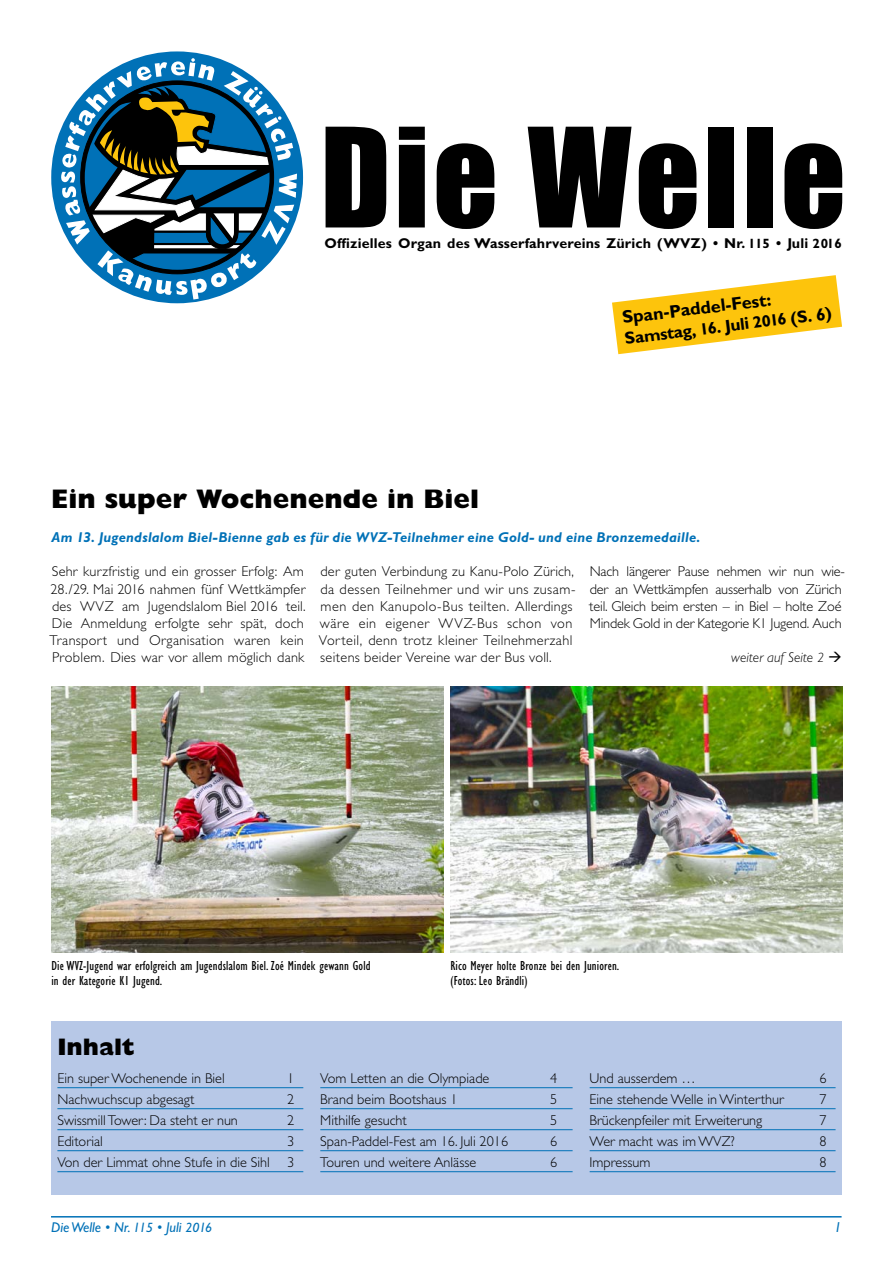
<style>
.page{position:relative;width:893px;height:1263px;background:#fff}
.page>*{position:absolute;margin:0;border:0;box-sizing:border-box;transform-origin:0 0}
.t1{font:127.5px "Impact";letter-spacing:.03em;color:#000}
.t2{font:800 27px "Gill Sans";color:#000}
.t3{font:800 24px "Gill Sans";color:#000}
.t4{font:700 18px "Gill Sans";color:#000}
.t5{font:700 17.25px "Gill Sans";color:#000}
.t6{font:300 14.25px/17.1px "Gill Sans";color:#000}
.t7{font:300 14.25px/17.1px "Gill Sans";letter-spacing:.025em;color:#000}
.t8{font:italic 700 14.25px "Gill Sans";letter-spacing:.015em;color:#0071b7}
.t9{font:700 14.25px "Gill Sans";letter-spacing:.01em;color:#000}
.t10{font:italic 14.25px "Gill Sans";color:#0071b7}
.t11{font:italic 300 14.25px "Gill Sans";color:#000}
.t12{font:condensed 13.5px/15px "Gill Sans";letter-spacing:.01em;color:#000}
.s1{font-size:13.5px}
.s2{font-size:16.5px}
</style>
<div class="page">
<hr style="left:51px;top:1216px;width:791px;height:1px;background:#0071b7">
<div style="left:51px;top:1021px;width:791px;height:174px;background:#b7c8e7"></div>
<hr style="left:57px;top:1087px;width:246px;height:1px;background:#0071b7">
<hr style="left:57px;top:1108px;width:246px;height:1px;background:#0071b7">
<hr style="left:57px;top:1129px;width:246px;height:1px;background:#0071b7">
<hr style="left:57px;top:1150px;width:246px;height:1px;background:#0071b7">
<hr style="left:57px;top:1171px;width:246px;height:1px;background:#0071b7">
<hr style="left:320px;top:1087px;width:253px;height:1px;background:#0071b7">
<hr style="left:320px;top:1108px;width:253px;height:1px;background:#0071b7">
<hr style="left:320px;top:1129px;width:253px;height:1px;background:#0071b7">
<hr style="left:320px;top:1150px;width:253px;height:1px;background:#0071b7">
<hr style="left:320px;top:1171px;width:253px;height:1px;background:#0071b7">
<hr style="left:590px;top:1087px;width:246px;height:1px;background:#0071b7">
<hr style="left:590px;top:1108px;width:246px;height:1px;background:#0071b7">
<hr style="left:590px;top:1129px;width:246px;height:1px;background:#0071b7">
<hr style="left:590px;top:1150px;width:246px;height:1px;background:#0071b7">
<hr style="left:590px;top:1171px;width:246px;height:1px;background:#0071b7">
<svg style="left:612px;top:275px;width:230px;height:79px"></svg>
<img style="left:51px;top:686px;width:392px;height:266px">
<img style="left:450px;top:686px;width:392px;height:266px">
<div style="left:51px;top:51px;width:252px;height:252px;background:#0071b7;border-radius:50%"></div>
<svg style="left:61px;top:58px;width:236px;height:241px"></svg>
<h1 class="t1" style="left:320px;top:79px;width:527px">Die Welle</h1>
<p class="t9" style="left:325px;top:234px;width:519px">Offizielles Organ des Wasserfahrvereins Zürich (WVZ) • Nr. <span class="s1">115</span> • Juli <span class="s1">2016</span></p>
<h2 class="t2" style="left:51px;top:483px;width:429px">Ein super Wochenende in Biel</h2>
<p class="t4" style="left:621px;top:307px;width:151px;rotate:-7deg">Span-Paddel-Fest:</p>
<p class="t5" style="left:624px;top:328px;width:210px;rotate:-7deg">Samstag, <span class="s2">16</span>. Juli <span class="s2">2016</span> (S. 6)</p>
<p class="t8" style="left:51px;top:529px;width:650px">Am 13. Jugendslalom Biel-Bienne gab es für die WVZ-Teilnehmer eine Gold- und eine Bronzemedaille.</p>
<p class="t6" style="left:49px;top:563px;width:258px">Sehr kurzfristig und ein grosser Erfolg: Am 28./29. Mai 2016 nahmen fünf Wettkämpfer des WVZ am Jugendslalom Biel 2016 teil.<br>Die Anmeldung erfolgte sehr spät, doch Transport und Organisation waren kein Problem. Dies war vor allem möglich dank</p>
<p class="t7" style="left:319px;top:563px;width:258px">der guten Verbindung zu Kanu-Polo Zürich, da dessen Teilnehmer und wir uns zusam&shy;men den Kanupolo-Bus teilten. Allerdings wäre ein eigener WVZ-Bus schon von Vorteil, denn trotz kleiner Teilnehmerzahl seitens beider Vereine war der Bus voll.</p>
<p class="t6" style="left:589px;top:563px;width:257px">Nach längerer Pause nehmen wir nun wie&shy;der an Wettkämpfen ausserhalb von Zürich teil. Gleich beim ersten – in Biel – holte Zoé Mindek Gold in der Kategorie K1 Jugend. Auch</p>
<p class="t11" style="left:731px;top:649px;width:112px">weiter auf Seite <span class="s1">2</span> →</p>
<p class="t12" style="left:51px;top:958px;width:321px">Die WVZ-Jugend war erfolgreich am Jugendslalom Biel. Zoé Mindek gewann Gold in der Kategorie K1 Jugend.</p>
<p class="t12" style="left:450px;top:958px;width:170px">Rico Meyer holte Bronze bei den Junioren. (Fotos: Leo Brändli)</p>
<h3 class="t3" style="left:57px;top:1033px;width:79px">Inhalt</h3>
<p class="t6" style="left:57px;top:1070px;width:169px">Ein super Wochenende in Biel</p>
<p class="t6" style="left:287px;top:1070px;width:9px">1</p>
<p class="t6" style="left:57px;top:1091px;width:138px">Nachwuchscup abgesagt</p>
<p class="t6" style="left:287px;top:1091px;width:9px">2</p>
<p class="t6" style="left:57px;top:1112px;width:182px">Swissmill Tower: Da steht er nun</p>
<p class="t6" style="left:287px;top:1112px;width:9px">2</p>
<p class="t6" style="left:57px;top:1133px;width:47px">Editorial</p>
<p class="t6" style="left:57px;top:1131px;width:239px;line-height:21px;text-align:right">3<br>Von der Limmat ohne Stufe in die Sihl 3</p>
<p class="t6" style="left:320px;top:1070px;width:171px">Vom Letten an die Olympiade</p>
<p class="t6" style="left:550px;top:1070px;width:9px">4</p>
<p class="t6" style="left:320px;top:1091px;width:139px">Brand beim Bootshaus 1</p>
<p class="t6" style="left:550px;top:1091px;width:9px">5</p>
<p class="t6" style="left:320px;top:1112px;width:88px">Mithilfe gesucht</p>
<p class="t6" style="left:550px;top:1112px;width:9px">5</p>
<p class="t6" style="left:320px;top:1133px;width:189px">Span-Paddel-Fest am 16. Juli 2016</p>
<p class="t6" style="left:550px;top:1133px;width:9px">6</p>
<p class="t6" style="left:320px;top:1154px;width:157px">Touren und weitere Anlässe</p>
<p class="t6" style="left:550px;top:1154px;width:9px">6</p>
<p class="t6" style="left:590px;top:1070px;width:108px">Und ausserdem …</p>
<p class="t6" style="left:819px;top:1070px;width:9px">6</p>
<p class="t6" style="left:590px;top:1091px;width:196px">Eine stehende Welle in Winterthur</p>
<p class="t6" style="left:819px;top:1091px;width:9px">7</p>
<p class="t6" style="left:590px;top:1112px;width:174px">Brückenpfeiler mit Erweiterung</p>
<p class="t6" style="left:819px;top:1112px;width:9px">7</p>
<p class="t6" style="left:590px;top:1133px;width:147px">Wer macht was im WVZ?</p>
<p class="t6" style="left:819px;top:1133px;width:9px">8</p>
<p class="t6" style="left:590px;top:1154px;width:62px">Impressum</p>
<p class="t6" style="left:819px;top:1154px;width:9px">8</p>
<p class="t10" style="left:51px;top:1219px;width:163px">Die Welle • Nr. <span class="s1">115</span> • Juli <span class="s1">2016</span></p>
<p class="t10" style="left:834px;top:1219px;width:9px">1</p>
</div>
